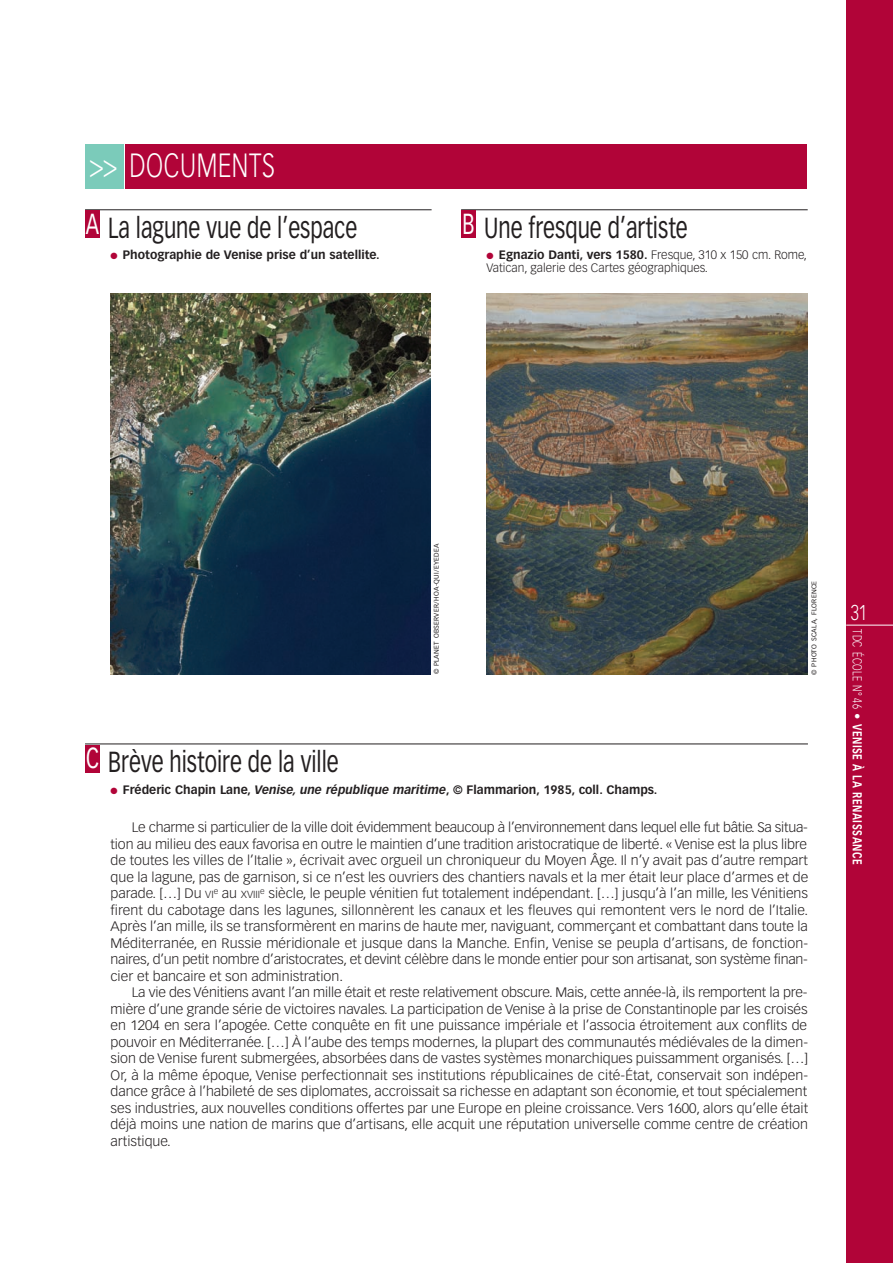
<style>
.page{position:relative;width:893px;height:1263px;background:#fff}
.page>*{position:absolute;margin:0;border:0;box-sizing:border-box;transform-origin:0 0}
.t1{font:300 33px "Vectora LH";letter-spacing:.025em;color:#fff;scale:.75 1}
.t2{font:28.5px "Vectora LH";color:#231f20;scale:.75 1}
.t3{font:28.5px "Vectora LH";color:#fff;scale:.7 1}
.t4{font:300 21px "Vectora LH";color:#fff;scale:.75 1}
.t5{font:300 13.5px/16.5px "Vectora LH";color:#231f20;text-align:justify;scale:1.05 1}
.t6{font:700 12.75px "Vectora LH";letter-spacing:.06em;color:#fff;scale:.75 1}
.t7{font:700 12px "Vectora LH";color:#231f20}
.t8{font:300 12px/12.8px "Vectora LH";color:#231f20}
.t9{font:6.75px "Vectora LH";letter-spacing:.045em;color:#231f20}
.s1{color:#b10438}
.s2{font-weight:700}
.s3{font-style:italic}
.s4{font-size:10.2px}
.s5{font-weight:300}
</style>
<div class="page">
<div style="left:846px;top:0;width:47px;height:1263px;background:#b10438"></div>
<hr style="left:846px;top:625px;width:47px;height:1px;background:#fff">
<div style="left:125px;top:145px;width:682px;height:44px;background:#b10438"></div>
<div style="left:85px;top:145px;width:38px;height:44px;background:#7bcbba"></div>
<hr style="left:85px;top:209px;width:347px;height:1px;background:#231f20">
<div style="left:85px;top:211px;width:15px;height:27px;background:#b10438"></div>
<hr style="left:85px;top:743px;width:723px;height:1px;background:#231f20">
<div style="left:85px;top:745px;width:15px;height:27px;background:#b10438"></div>
<img style="left:111px;top:293px;width:320px;height:381px">
<hr style="left:461px;top:209px;width:347px;height:1px;background:#231f20">
<div style="left:461px;top:211px;width:15px;height:27px;background:#b10438"></div>
<img style="left:487px;top:293px;width:321px;height:381px">
<h1 class="t1" style="left:89px;top:151px;width:249px">&gt;&gt; DOCUMENTS</h1>
<h2 class="t2" style="left:108px;top:216px;width:334px">La lagune vue de l’espace</h2>
<p class="t7" style="left:111px;top:250px;width:271px"><span class="s1">●</span> Photographie de Venise prise d’un satellite.</p>
<h2 class="t3" style="left:86px;top:212px;width:21px">A</h2>
<h2 class="t3" style="left:462px;top:212px;width:19px">B</h2>
<h2 class="t2" style="left:484px;top:216px;width:273px">Une fresque d’artiste</h2>
<p class="t8" style="left:487px;top:250px;width:322px"><span class="s1">●</span> <span class="s2">Egnazio Danti, vers 1580.</span> Fresque, 310 x 150 cm. Rome,<br>Vatican, galerie des Cartes géographiques.</p>
<p class="t9" style="left:434px;top:674px;width:133px;rotate:-90deg">© PLANET OBSERVER/HOA-QUI/EYEDEA</p>
<p class="t9" style="left:811px;top:675px;width:95px;rotate:-90deg">© PHOTO SCALA, FLORENCE</p>
<h2 class="t3" style="left:86px;top:746px;width:20px">C</h2>
<h2 class="t2" style="left:108px;top:750px;width:309px">Brève histoire de la ville</h2>
<p class="t7" style="left:111px;top:784px;width:548px"><span class="s1">●</span> Fréderic Chapin Lane, <span class="s3">Venise, une république maritime</span>, © Flammarion, 1985, coll. Champs.</p>
<p class="t5" style="left:111px;top:820px;width:666px;text-indent:21px">Le charme si particulier de la ville doit évidemment beaucoup à l’environnement dans lequel elle fut bâtie. Sa situa&shy;tion au milieu des eaux favorisa en outre le maintien d’une tradition aristocratique de liberté. « Venise est la plus libre de toutes les villes de l’Italie », écrivait avec orgueil un chroniqueur du Moyen Âge. Il n’y avait pas d’autre rempart que la lagune, pas de garnison, si ce n’est les ouvriers des chantiers navals et la mer était leur place d’armes et de parade. […] Du <span class="s4">VI</span><sup>e</sup> au <span class="s4">XVIII</span><sup>e</sup> siècle, le peuple vénitien fut totalement indépendant. […] jusqu’à l’an mille, les Vénitiens firent du cabotage dans les lagunes, sillonnèrent les canaux et les fleuves qui remontent vers le nord de l’Italie.<br>Après l’an mille, ils se transformèrent en marins de haute mer, naviguant, commerçant et combattant dans toute la Méditerranée, en Russie méridionale et jusque dans la Manche. Enfin, Venise se peupla d’artisans, de fonction&shy;naires, d’un petit nombre d’aristocrates, et devint célèbre dans le monde entier pour son artisanat, son système finan&shy;cier et bancaire et son administration.</p>
<p class="t5" style="left:111px;top:985px;width:666px;text-indent:21px">La vie des Vénitiens avant l’an mille était et reste relativement obscure. Mais, cette année-là, ils remportent la pre&shy;mière d’une grande série de victoires navales. La participation de Venise à la prise de Constantinople par les croisés en 1204 en sera l’apogée. Cette conquête en fit une puissance impériale et l’associa étroitement aux conflits de pouvoir en Méditerranée. […] À l’aube des temps modernes, la plupart des communautés médiévales de la dimen&shy;sion de Venise furent submergées, absorbées dans de vastes systèmes monarchiques puissamment organisés. […] Or, à la même époque, Venise perfectionnait ses institutions républicaines de cité-État, conservait son indépen&shy;dance grâce à l’habileté de ses diplomates, accroissait sa richesse en adaptant son économie, et tout spécialement ses industries, aux nouvelles conditions offertes par une Europe en pleine croissance. Vers 1600, alors qu’elle était déjà moins une nation de marins que d’artisans, elle acquit une réputation universelle comme centre de création artistique.</p>
<h3 class="t4" style="left:851px;top:604px;width:23px">31</h3>
<p class="t6" style="left:863px;top:629px;width:315px;rotate:90deg"><span class="s5">TDC ÉCOLE N° 46 •</span> VENISE À LA RENAISSANCE</p>
</div>
